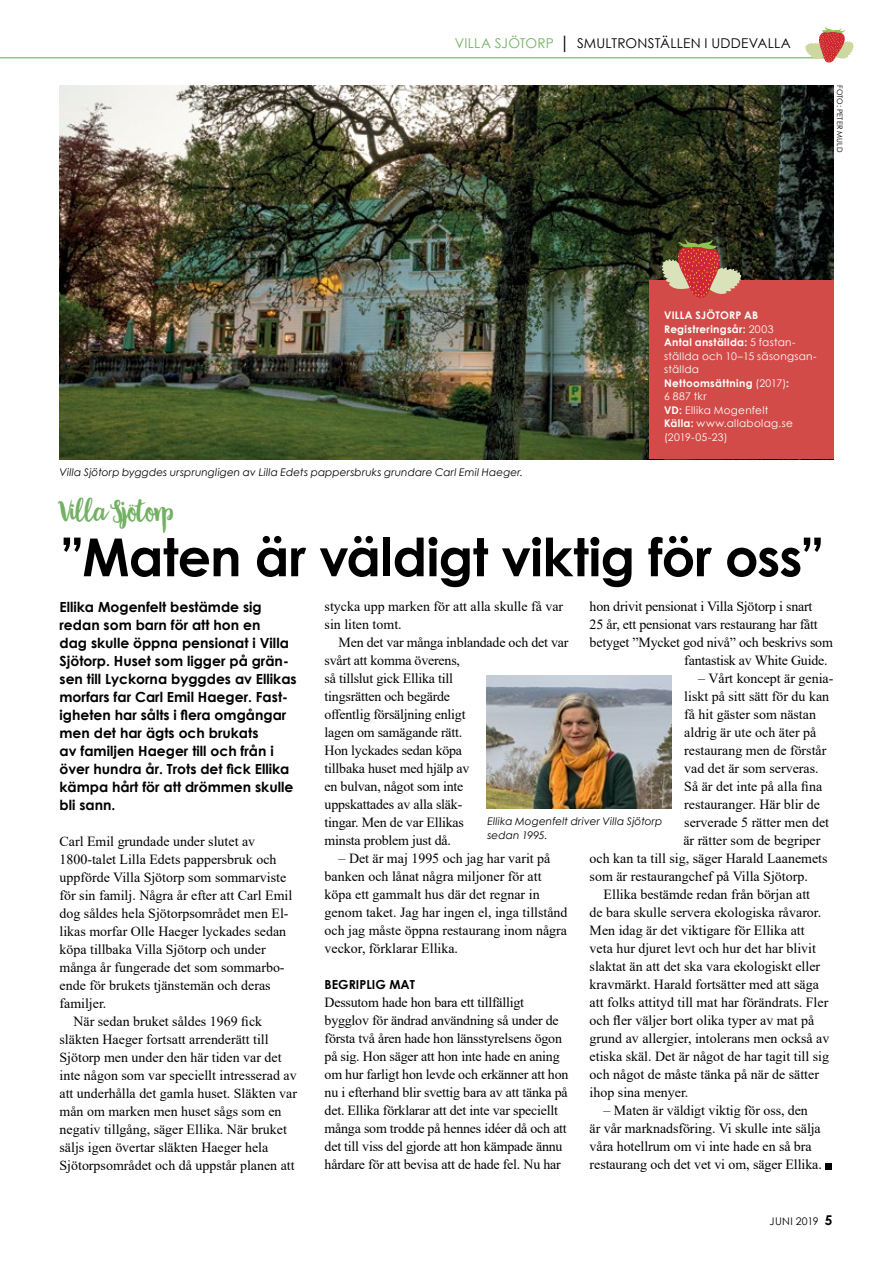
<style>
.page{position:relative;width:893px;height:1263px;background:#fff}
.page>*{position:absolute;margin:0;border:0;box-sizing:border-box;transform-origin:0 0}
.t1{font:700 52.5px "Century Gothic";letter-spacing:-.01em;color:#000}
.t2{font:32.85px "Garden Grown";letter-spacing:-.015em;color:#72b163}
.t3{font:13.95px/18px "Times New Roman";color:#000}
.t4{font:700 13.95px/18px "Century Gothic";color:#000}
.t5{font:13.5px "Century Gothic";letter-spacing:.015em;color:#000}
.t6{font:700 12.45px "Century Gothic";color:#000}
.t7{font:10.5px/13.5px "Century Gothic";letter-spacing:.03em;color:#fff}
.t8{font:italic 10.5px/13.5px "Century Gothic";letter-spacing:.015em;color:#000}
.t9{font:10.5px "Century Gothic";letter-spacing:.03em;color:#000}
.t10{font:7.5px "Century Gothic";letter-spacing:.015em;color:#000}
.s1{color:#72b163}
.s2{font-weight:700}
.s3{font-weight:700;font-size:13.5px}
</style>
<div class="page">
<hr style="left:0;top:58px;width:833px;height:1px;background:#68a25a">
<img style="left:60px;top:85px;width:773px;height:374px">
<svg style="left:825px;top:1163px;width:6px;height:6px"></svg>
<img style="left:486px;top:676px;width:185px;height:133px">
<div style="left:649px;top:280px;width:184px;height:179px;background:#d34b48"></div>
<svg style="left:662px;top:237px;width:79px;height:61px;background:#9e604e"></svg>
<svg style="left:805px;top:27px;width:49px;height:36px"></svg>
<p class="t5" style="left:455px;top:34px;width:338px"><span class="s1">VILLA SJÖTORP</span> <span class="s2">│</span> SMULTRONSTÄLLEN I UDDEVALLA</p>
<p class="t10" style="left:845px;top:85px;width:69px;rotate:90deg">FOTO: PETER MULD</p>
<p class="t8" style="left:60px;top:465px;width:465px">Villa Sjötorp byggdes ursprungligen av Lilla Edets pappersbruks grundare Carl Emil Haeger.</p>
<p class="t7" style="left:664px;top:309px;width:154px"><span class="s2">VILLA SJÖTORP AB<br>Registreringsår:</span> 2003<br><span class="s2">Antal anställda:</span> 5 fastan&shy;ställda och 10–15 säsongsan&shy;ställda<br><span class="s2">Nettoomsättning</span> (2017)<span class="s2">:<br></span>6 887 tkr<br><span class="s2">VD:</span> Ellika Mogenfelt<br><span class="s2">Källa:</span> www.allabolag.se (2019-05-23)</p>
<h2 class="t2" style="left:60px;top:489px;width:116px">Villa Sjötorp</h2>
<h1 class="t1" style="left:60px;top:517px;width:767px">”Maten är väldigt viktig för oss”</h1>
<p class="t4" style="left:60px;top:597px;width:239px">Ellika Mogenfelt bestämde sig redan som barn för att hon en<br>dag skulle öppna pensionat i Villa<br>Sjötorp. Huset som ligger på grän&shy;sen till Lyckorna byggdes av Ellikas morfars far Carl Emil Haeger. Fast&shy;igheten har sålts i flera omgångar men det har ägts och brukats<br>av familjen Haeger till och från i över hundra år. Trots det fick Ellika kämpa hårt för att drömmen skulle bli sann.</p>
<p class="t3" style="left:60px;top:832px;width:197px">Carl Emil grundade under slutet av</p>
<p class="t3" style="left:60px;top:850px;width:218px">1800-talet Lilla Edets pappersbruk och</p>
<p class="t3" style="left:60px;top:868px;width:228px">uppförde Villa Sjötorp som sommarviste</p>
<p class="t3" style="left:60px;top:886px;width:234px">för sin familj. Några år efter att Carl Emil</p>
<p class="t3" style="left:60px;top:904px;width:230px">dog såldes hela Sjötorpsområdet men El-</p>
<p class="t3" style="left:60px;top:922px;width:228px">likas morfar Olle Haeger lyckades sedan</p>
<p class="t3" style="left:60px;top:940px;width:208px">köpa tillbaka Villa Sjötorp och under</p>
<p class="t3" style="left:60px;top:958px;width:227px">många år fungerade det som sommarbo-</p>
<p class="t3" style="left:60px;top:976px;width:213px">ende för brukets tjänstemän och deras</p>
<p class="t3" style="left:60px;top:994px;width:48px">familjer.</p>
<p class="t3" style="left:73px;top:1012px;width:190px">När sedan bruket såldes 1969 fick</p>
<p class="t3" style="left:60px;top:1030px;width:211px">släkten Haeger fortsatt arrenderätt till</p>
<p class="t3" style="left:60px;top:1048px;width:224px">Sjötorp men under den här tiden var det</p>
<p class="t3" style="left:60px;top:1066px;width:239px">inte någon som var speciellt intresserad av</p>
<p class="t3" style="left:60px;top:1084px;width:239px">att underhålla det gamla huset. Släkten var</p>
<p class="t3" style="left:60px;top:1102px;width:224px">mån om marken men huset sågs som en</p>
<p class="t3" style="left:60px;top:1120px;width:229px">negativ tillgång, säger Ellika. När bruket</p>
<p class="t3" style="left:60px;top:1138px;width:210px">säljs igen övertar släkten Haeger hela</p>
<p class="t3" style="left:60px;top:1156px;width:237px">Sjötorpsområdet och då uppstår planen att</p>
<p class="t3" style="left:325px;top:597px;width:240px">stycka upp marken för att alla skulle få var sin liten tomt.</p>
<p class="t3" style="left:325px;top:633px;width:245px;text-indent:14px">Men det var många inblandade och det var svårt att komma överens,<br>så tillslut gick Ellika till<br>tingsrätten och begärde<br>offentlig försäljning enligt<br>lagen om samägande rätt.<br>Hon lyckades sedan köpa<br>tillbaka huset med hjälp av<br>en bulvan, något som inte<br>uppskattades av alla släk-<br>tingar. Men de var Ellikas<br>minsta problem just då.</p>
<p class="t3" style="left:325px;top:849px;width:244px;text-indent:14px">– Det är maj 1995 och jag har varit på banken och lånat några miljoner för att köpa ett gammalt hus där det regnar in genom taket. Jag har ingen el, inga tillstånd och jag måste öppna restaurang inom några veckor, förklarar Ellika.</p>
<p class="t6" style="left:325px;top:975px;width:92px">BEGRIPLIG MAT</p>
<p class="t3" style="left:325px;top:993px;width:245px">Dessutom hade hon bara ett tillfälligt bygglov för ändrad användning så under de första två åren hade hon länsstyrelsens ögon på sig. Hon säger att hon inte hade en aning om hur farligt hon levde och erkänner att hon nu i efterhand blir svettig bara av att tänka på det. Ellika förklarar att det inte var speciellt många som trodde på hennes idéer då och att det till viss del gjorde att hon kämpade ännu hårdare för att bevisa att de hade fel. Nu har</p>
<p class="t3" style="left:590px;top:597px;width:224px">hon drivit pensionat i Villa Sjötorp i snart</p>
<p class="t3" style="left:590px;top:615px;width:230px">25 år, ett pensionat vars restaurang har fått</p>
<p class="t3" style="left:590px;top:633px;width:245px">betyget ”Mycket god nivå” och beskrivs som</p>
<p class="t3" style="left:684px;top:651px;width:145px">fantastisk av White Guide.</p>
<p class="t3" style="left:698px;top:669px;width:137px">– Vårt koncept är genia-</p>
<p class="t3" style="left:684px;top:687px;width:146px">liskt på sitt sätt för du kan</p>
<p class="t3" style="left:684px;top:705px;width:133px">få hit gäster som nästan</p>
<p class="t3" style="left:684px;top:723px;width:134px">aldrig är ute och äter på</p>
<p class="t3" style="left:684px;top:741px;width:144px">restaurang men de förstår</p>
<p class="t3" style="left:684px;top:759px;width:136px">vad det är som serveras.</p>
<p class="t3" style="left:684px;top:777px;width:139px">Så är det inte på alla fina</p>
<p class="t3" style="left:684px;top:795px;width:137px">restauranger. Här blir de</p>
<p class="t3" style="left:684px;top:813px;width:146px">serverade 5 rätter men det</p>
<p class="t3" style="left:683px;top:831px;width:139px">är rätter som de begriper</p>
<p class="t3" style="left:590px;top:849px;width:239px">och kan ta till sig, säger Harald Laanemets</p>
<p class="t3" style="left:590px;top:867px;width:220px">som är restaurangchef på Villa Sjötorp.</p>
<p class="t3" style="left:604px;top:885px;width:208px">Ellika bestämde redan från början att</p>
<p class="t3" style="left:590px;top:903px;width:233px">de bara skulle servera ekologiska råvaror.</p>
<p class="t3" style="left:590px;top:921px;width:217px">Men idag är det viktigare för Ellika att</p>
<p class="t3" style="left:590px;top:939px;width:228px">veta hur djuret levt och hur det har blivit</p>
<p class="t3" style="left:590px;top:957px;width:232px">slaktat än att det ska vara ekologiskt eller</p>
<p class="t3" style="left:590px;top:975px;width:231px">kravmärkt. Harald fortsätter med att säga</p>
<p class="t3" style="left:590px;top:993px;width:240px">att folks attityd till mat har förändrats. Fler</p>
<p class="t3" style="left:590px;top:1011px;width:226px">och fler väljer bort olika typer av mat på</p>
<p class="t3" style="left:590px;top:1029px;width:241px">grund av allergier, intolerans men också av</p>
<p class="t3" style="left:590px;top:1047px;width:241px">etiska skäl. Det är något de har tagit till sig</p>
<p class="t3" style="left:590px;top:1065px;width:231px">och något de måste tänka på när de sätter</p>
<p class="t3" style="left:590px;top:1083px;width:100px">ihop sina menyer.</p>
<p class="t3" style="left:590px;top:1101px;width:234px;text-indent:14px">– Maten är väldigt viktig för oss, den är vår marknadsföring. Vi skulle inte sälja våra hotellrum om vi inte hade en så bra restaurang och det vet vi om, säger Ellika.</p>
<p class="t8" style="left:487px;top:814px;width:177px">Ellika Mogenfelt driver Villa Sjötorp sedan 1995.</p>
<p class="t9" style="left:770px;top:1213px;width:64px">JUNI 2019 <span class="s3">5</span></p>
</div>
